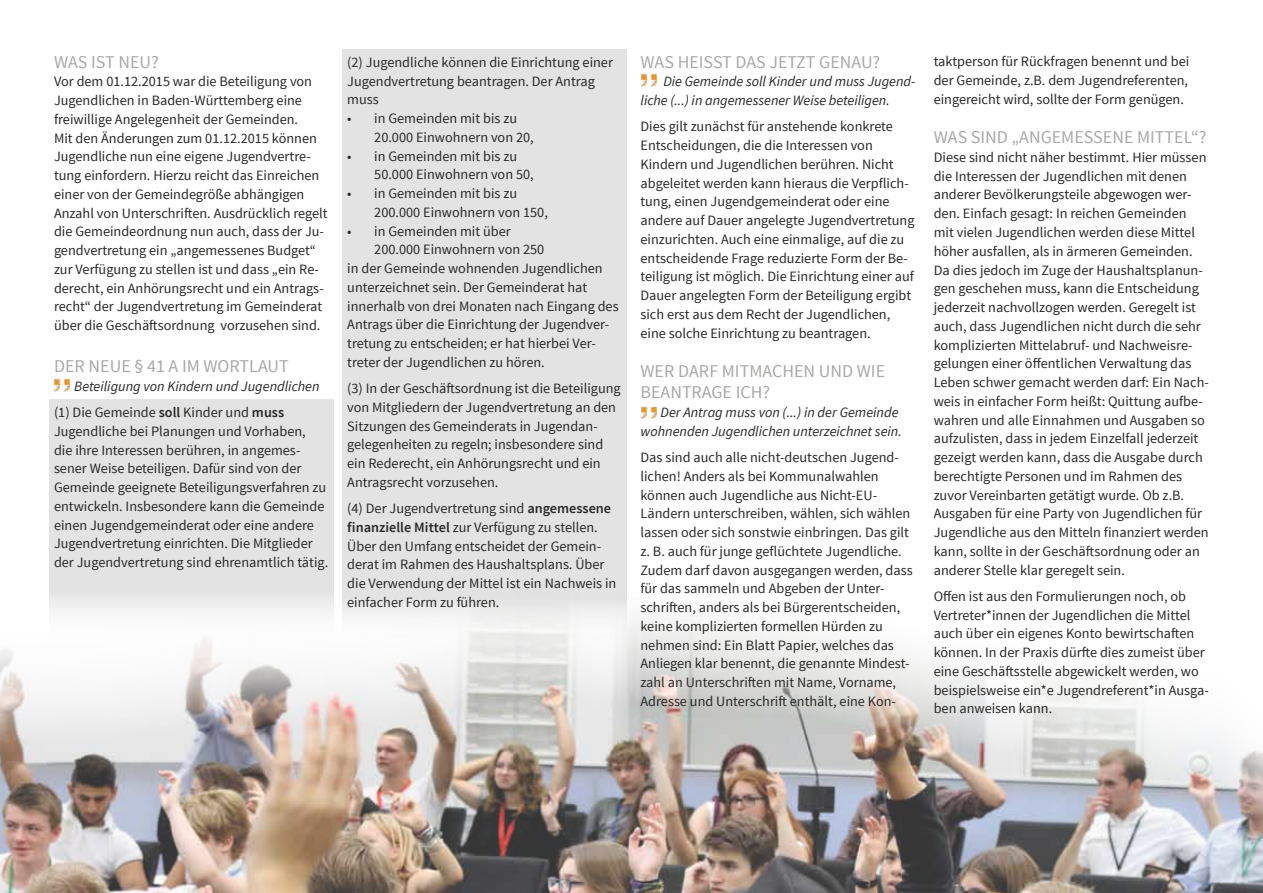
<style>
.page{position:relative;width:1263px;height:893px;background:#fff}
.page>*{position:absolute;margin:0;border:0;box-sizing:border-box;transform-origin:0 0}
.t1{font:18px "Source Sans Pro";color:#a8a8a7}
.t2{font:14.25px/18.8px "Source Sans Pro";color:#282827}
.t3{font:italic 14.25px/18.8px "Source Sans Pro";color:#282827}
.s1{font-style:normal}
.s2{font-weight:600;font-style:normal}
.s3{font-weight:600}
</style>
<div class="page">
<div style="left:49px;top:400px;width:285px;height:242px;background:#e3e3e3"></div>
<div style="left:342px;top:50px;width:285px;height:590px;background:#e3e3e3"></div>
<img style="left:0;top:602px;width:1263px;height:291px">
<img style="left:53px;top:378px;width:17px;height:13px">
<img style="left:641px;top:74px;width:16px;height:12px">
<img style="left:640px;top:406px;width:17px;height:13px">
<p class="t1" style="left:54px;top:50px;width:106px">Was ist n eu?</p>
<p class="t2" style="left:54px;top:72px;width:275px">Vor dem 01.12.2015 war die Beteiligung von Jugendlichen in Baden-Württemberg eine freiwillige Angelegenheit der Gemeinden.<br>Mit den Änderungen zum 01.12.2015 können Jugendliche nun eine eigene Jugendvertre&shy;tung einfordern. Hierzu reicht das Einreichen einer von der Gemeindegröße abhängigen Anzahl von Unterschriften. Ausdrücklich regelt die Gemeindeordnung nun auch, dass der Ju&shy;gendvertretung ein „angemessenes Budget“ zur Verfügung zu stellen ist und dass „ein Re&shy;derecht, ein Anhörungsrecht und ein Antrags&shy;recht“ der Jugendvertretung im Gemeinderat über die Geschäftsordnung vorzusehen sind.</p>
<p class="t1" style="left:54px;top:355px;width:175px">Der n eue § 41 a im Wortla</p>
<p class="t1" style="left:268px;top:355px;width:19px">ut</p>
<p class="t3" style="left:54px;top:373px;width:267px;line-height:26.2px;text-indent:20px">Beteiligung von Kindern und Jugendlichen <span class="s1">(1) Die Gemeinde</span> <span class="s2">soll</span> <span class="s1">Kinder und</span> <span class="s2">muss</span></p>
<p class="t2" style="left:54px;top:422px;width:276px">Jugendliche bei Planungen und Vorhaben,<br>die ihre I nteressen berühren, in angemes&shy;sener Weise beteiligen. Dafür sind von der Gemeinde geeignete Beteiligungsverfahren zu entwickeln. I nsbesondere kann die Gemeinde einen Jugendgemeinderat oder eine andere Jugendvertretung einrichten. Die Mitglieder der Jugendvertretung sind ehrenamtlich tätig.</p>
<p class="t2" style="left:347px;top:53px;width:267px">(2) Jugendliche können die Einrichtung einer<br>Jugendvertretung beantragen. Der Antrag muss</p>
<p class="t2" style="left:374px;top:109px;width:161px;text-indent:-27px">• in Gemeinden mit bis zu<br>20.000 Einwohnern von 20,</p>
<p class="t2" style="left:374px;top:147px;width:161px;text-indent:-27px">• in Gemeinden mit bis zu<br>50.000 Einwohnern von 50,</p>
<p class="t2" style="left:374px;top:184px;width:175px;text-indent:-27px">• in Gemeinden mit bis zu<br>200.000 Einwohnern von 150,</p>
<p class="t2" style="left:347px;top:222px;width:165px">• in Gemeinden mit über</p>
<p class="t2" style="left:374px;top:241px;width:172px">200.000 Einwohnern von 250</p>
<p class="t2" style="left:347px;top:259px;width:257px">in der Gemeinde wohnenden Jugendlichen</p>
<p class="t2" style="left:347px;top:278px;width:242px">unterzeichnet sein. Der Gemeinderat hat</p>
<p class="t2" style="left:347px;top:297px;width:273px">innerhalb von drei Monaten nach Eingang des</p>
<p class="t2" style="left:347px;top:316px;width:263px">Antrags über die Einrichtung der Jugendver-</p>
<p class="t2" style="left:347px;top:334px;width:250px">tretung zu entscheiden; er hat hierbei Ver-</p>
<p class="t2" style="left:347px;top:353px;width:199px">treter der Jugendlichen zu hören.</p>
<p class="t2" style="left:347px;top:379px;width:275px">(3) In der Geschäftsordnung ist die Beteiligung von Mitgliedern der Jugendvertretung an den Sitzungen des Gemeinderats in Jugendan&shy;gelegenheiten zu regeln; insbesondere sind ein Rederecht, ein Anhörungsrecht und ein Antragsrecht vorzusehen.</p>
<p class="t2" style="left:347px;top:499px;width:271px">(4) Der Jugendvertretung sind <span class="s3">angemessene finanzielle Mittel</span> zur Verfügung zu stellen.<br>Über den U mfang entscheidet der Gemein&shy;derat im Rahmen des Haushaltsplans. Über die Verwendung der Mittel ist ein Nachweis in einfacher Form zu führen.</p>
<p class="t1" style="left:640px;top:50px;width:106px">Was h eiSSt das</p>
<p class="t1" style="left:769px;top:50px;width:29px">jetzt</p>
<p class="t1" style="left:819px;top:50px;width:63px">genau?</p>
<p class="t3" style="left:640px;top:72px;width:276px;text-indent:23px">Die Gemeinde soll Kinder und muss Jugend&shy;liche (...) in angemessener Weise beteiligen.</p>
<p class="t2" style="left:640px;top:117px;width:276px">Dies gilt zunächst für anstehende konkrete Entscheidungen, die die I nteressen von Kindern und Jugendlichen berühren. Nicht abgeleitet werden kann hieraus die Verpflich&shy;tung, einen Jugendgemeinderat oder eine andere auf Dauer angelegte Jugendvertretung einzurichten. Auch eine einmalige, auf die zu entscheidende Frage reduzierte Form der Be&shy;teiligung ist möglich. Die Einrichtung einer auf Dauer angelegten Form der Beteiligung ergibt sich erst aus dem Recht der Jugendlichen, eine solche Einrichtung zu beantragen.</p>
<p class="t1" style="left:640px;top:360px;width:49px">wer darf</p>
<p class="t1" style="left:722px;top:360px;width:165px">mitmachen und wie</p>
<p class="t1" style="left:640px;top:381px;width:32px">beantrag</p>
<p class="t1" style="left:723px;top:381px;width:49px">e ich?</p>
<p class="t3" style="left:640px;top:403px;width:263px;text-align:right">Der Antrag muss von (...) in der Gemeinde wohnenden Jugendlichen unterzeichnet sein.</p>
<p class="t2" style="left:640px;top:448px;width:274px">Das sind auch alle nicht-deutschen Jugend&shy;lichen! Anders als bei Kommunalwahlen können auch Jugendliche aus Nicht-EU-Ländern unterschreiben, wählen, sich wählen lassen oder sich sonstwie einbringen. Das gilt z. B. auch für junge geflüchtete Jugendliche.<br>Zudem darf davon ausgegangen werden, dass für das sammeln und Abgeben der U nter&shy;schriften, anders als bei Bürgerentscheiden, keine komplizierten formellen Hürden zu nehmen sind: Ein Blatt Papier, welches das Anliegen klar benennt, die genannte Mindest&shy;zahl an Unterschriften mit Name, Vorname, Adresse und Unterschrift enthält, eine Kon-</p>
<p class="t2" style="left:934px;top:52px;width:257px;text-align:justify">taktperson für Rückfragen benennt und bei der Gemeinde, z.B. dem Jugendreferenten, eingereicht wird, sollte der Form genügen.</p>
<p class="t1" style="left:934px;top:126px;width:274px">Was sind „angem essen e Mittel“?</p>
<p class="t2" style="left:934px;top:148px;width:277px">Diese sind nicht näher bestimmt. Hier müssen die I nteressen der Jugendlichen mit denen anderer Bevölkerungsteile abgewogen wer&shy;den. Einfach gesagt: I n reichen Gemeinden mit vielen Jugendlichen werden diese Mittel höher ausfallen, als in ärmeren Gemeinden.<br>Da dies jedoch im Zuge der Haushaltsplanun&shy;gen geschehen muss, kann die Entscheidung jederzeit nachvollzogen werden. Geregelt ist auch, dass Jugendlichen nicht durch die sehr komplizierten Mittelabruf- und Nachweisre&shy;gelungen einer öffentlichen Verwaltung das Leben schwer gemacht werden darf: Ein Nach&shy;weis in einfacher Form heißt: Quittung aufbe&shy;wahren und alle Einnahmen und Ausgaben so aufzulisten, dass in jedem Einzelfall jederzeit gezeigt werden kann, dass die Ausgabe durch berechtigte Personen und im Rahmen des zuvor Vereinbarten getätigt wurde. Ob z.B.<br>Ausgaben für eine Party von Jugendlichen für Jugendliche aus den Mitteln finanziert werden kann, sollte in der Geschäftsordnung oder an anderer Stelle klar geregelt sein.</p>
<p class="t2" style="left:934px;top:587px;width:276px">Offen ist aus den Formulierungen noch, ob Vertreter*innen der Jugendlichen die Mittel auch über ein eigenes Konto bewirtschaften können. In der Praxis dürfte dies zumeist über eine Geschäftsstelle abgewickelt werden, wo beispielsweise ein*e Jugendreferent*in Ausga&shy;ben anweisen kann.</p>
</div>
